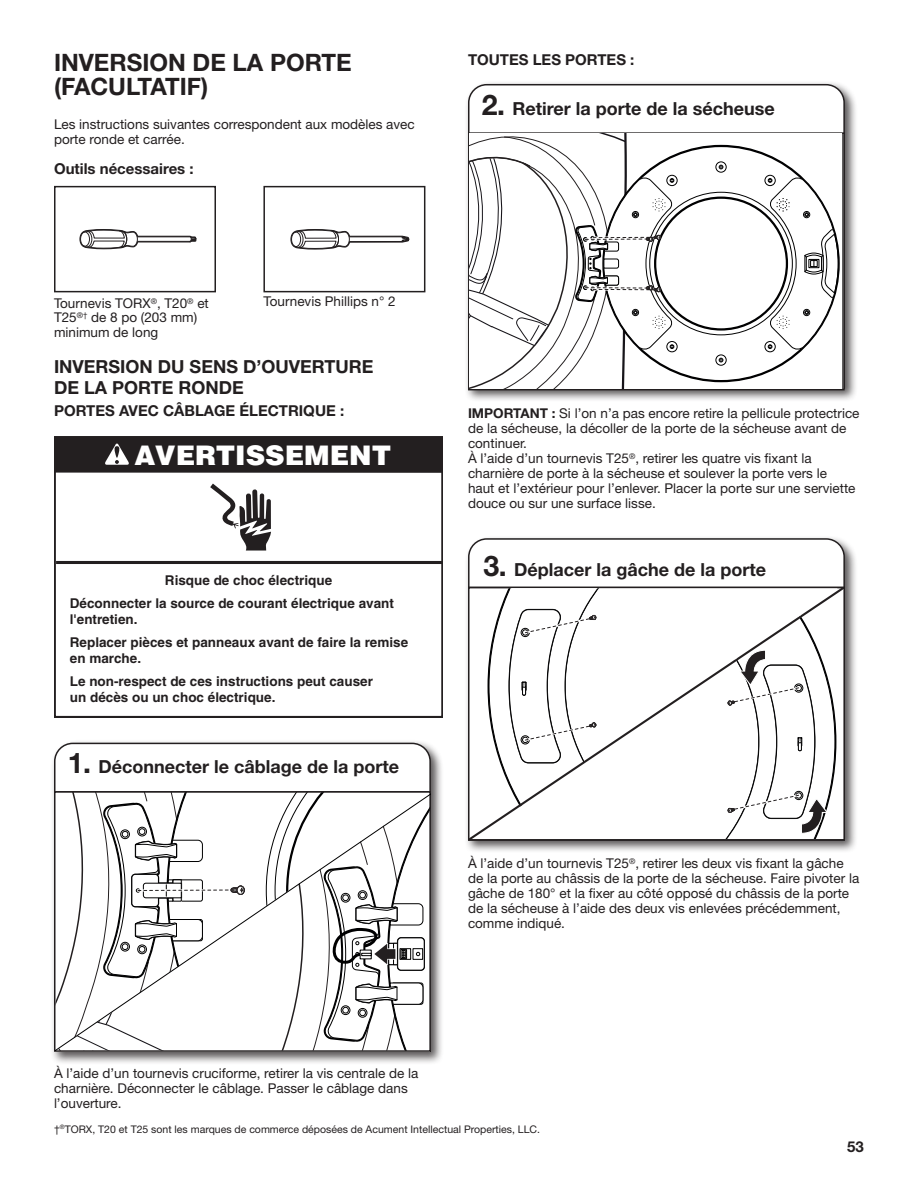
<style>
.page{position:relative;width:918px;height:1188px;background:#fff}
.page>*{position:absolute;margin:0;border:0;box-sizing:border-box;transform-origin:0 0}
.t1{font:900 27px "Helvetica";color:#fff}
.title_heading_1{font:700 24px/24px "Helvetica Neue LT Std";color:#231f20}
.ParaStyle01-Leading{font:700 18px "Helvetica Neue LT Std";color:#231f20}
.Default{font:700 18px/21.6px "Helvetica Neue LT Std";color:#231f20}
.Default-2{font:700 15px "Helvetica Neue LT Std";color:#231f20}
.Default-3{font:13.5px/15px "Helvetica Neue LT Std";color:#231f20}
.t2{font:700 13.5px/23.2px "Helvetica";color:#231f20}
.ParaStyle01-Leading-2{font:13.5px/14.2px "Helvetica Neue LT Std";color:#231f20}
.Default-4{font:10.5px "Helvetica Neue LT Std";color:#231f20}
.s1{font-size:28.5px}
.s2{font-weight:700}
</style>
<div class="page">
<svg style="left:54px;top:185px;width:372px;height:108px"></svg>
<svg style="left:54px;top:436px;width:389px;height:281px"></svg>
<hr style="left:56px;top:561px;width:387px;height:3px;background:#231f20">
<div style="left:55px;top:437px;width:388px;height:36px;background:#231f20"></div>
<svg style="left:105px;top:444px;width:24px;height:21px"></svg>
<svg style="left:210px;top:484px;width:61px;height:67px"></svg>
<div style="left:51px;top:739px;width:393px;height:326px;background:#231f20;opacity:.75"></div>
<svg style="left:53px;top:742px;width:379px;height:311px"></svg>
<svg style="left:56px;top:792px;width:374px;height:259px"></svg>
<div style="left:465px;top:80px;width:393px;height:322px;background:#231f20;opacity:.75"></div>
<svg style="left:467px;top:83px;width:379px;height:307px"></svg>
<div style="left:468px;top:132px;width:377px;height:258px;border:2px solid #231f20"></div>
<svg style="left:469px;top:134px;width:373px;height:255px"></svg>
<div style="left:465px;top:535px;width:393px;height:318px;background:#231f20;opacity:.75"></div>
<svg style="left:467px;top:537px;width:379px;height:48px"></svg>
<svg style="left:466px;top:585px;width:380px;height:257px"></svg>
<svg style="left:796px;top:612px;width:5px;height:5px"></svg>
<svg style="left:727px;top:649px;width:102px;height:185px"></svg>
<p class="title_heading_1" style="left:54px;top:50px;width:299px">INVERSION DE LA PORTE (FACULTATIF)</p>
<p class="Default-3" style="left:54px;top:117px;width:362px">Les instructions suivantes correspondent aux modèles avec porte ronde et carrée.</p>
<p class="Default-2" style="left:54px;top:160px;width:141px">Outils nécessaires :</p>
<p class="ParaStyle01-Leading-2" style="left:54px;top:296px;width:156px">Tournevis TORX<sup>®</sup>, T20<sup>®</sup> et</p>
<p class="ParaStyle01-Leading-2" style="left:264px;top:293px;width:134px">Tournevis Phillips n° 2</p>
<p class="ParaStyle01-Leading-2" style="left:54px;top:310px;width:145px">T25<sup>®†</sup> de 8 po (203 mm) minimum de long</p>
<p class="Default" style="left:54px;top:355px;width:321px">INVERSION DU SENS D’OUVERTURE<br>DE LA PORTE RONDE</p>
<p class="Default-2" style="left:54px;top:402px;width:292px">PORTES AVEC CÂBLAGE ÉLECTRIQUE :</p>
<p class="t1" style="left:135px;top:437px;width:258px">AVERTISSEMENT</p>
<p class="t2" style="left:70px;top:569px;width:326px;text-indent:95px">Risque de choc électrique<br>Déconnecter la source de courant électrique avant</p>
<p class="t2" style="left:70px;top:608px;width:340px">l'entretien.<br>Replacer pièces et panneaux avant de faire la remise</p>
<p class="t2" style="left:70px;top:647px;width:305px">en marche.<br>Le non-respect de ces instructions peut causer</p>
<p class="t2" style="left:70px;top:686px;width:207px">un décès ou un choc électrique.</p>
<p class="ParaStyle01-Leading" style="left:68px;top:755px;width:333px"><span class="s1">1.</span> Déconnecter le câblage de la porte</p>
<p class="Default-2" style="left:468px;top:50px;width:168px">TOUTES LES PORTES :</p>
<p class="ParaStyle01-Leading" style="left:482px;top:98px;width:295px"><span class="s1">2.</span> Retirer la porte de la sécheuse</p>
<p class="Default-3" style="left:468px;top:406px;width:393px"><span class="s2">IMPORTANT :</span> Si l’on n’a pas encore retire la pellicule protectrice de la sécheuse, la décoller de la porte de la sécheuse avant de continuer.</p>
<p class="Default-3" style="left:468px;top:451px;width:389px">À l’aide d’un tournevis T25<sup>®</sup>, retirer les quatre vis fixant la charnière de porte à la sécheuse et soulever la porte vers le haut et l’extérieur pour l’enlever. Placer la porte sur une serviette douce ou sur une surface lisse.</p>
<p class="ParaStyle01-Leading" style="left:483px;top:558px;width:284px"><span class="s1">3.</span> Déplacer la gâche de la porte</p>
<p class="Default-3" style="left:468px;top:856px;width:393px">À l’aide d’un tournevis T25<sup>®</sup>, retirer les deux vis fixant la gâche de la porte au châssis de la porte de la sécheuse. Faire pivoter la gâche de 180° et la fixer au côté opposé du châssis de la porte de la sécheuse à l’aide des deux vis enlevées précédemment, comme indiqué.</p>
<p class="Default-3" style="left:54px;top:1066px;width:366px">À l’aide d’un tournevis cruciforme, retirer la vis centrale de la charnière. Déconnecter le câblage. Passer le câblage dans l’ouverture.</p>
<p class="Default-4" style="left:54px;top:1123px;width:488px">†<sup>®</sup>TORX, T20 et T25 sont les marques de commerce déposées de Acument Intellectual Properties, LLC.</p>
<p class="Default-2" style="left:847px;top:1138px;width:18px">53</p>
</div>
